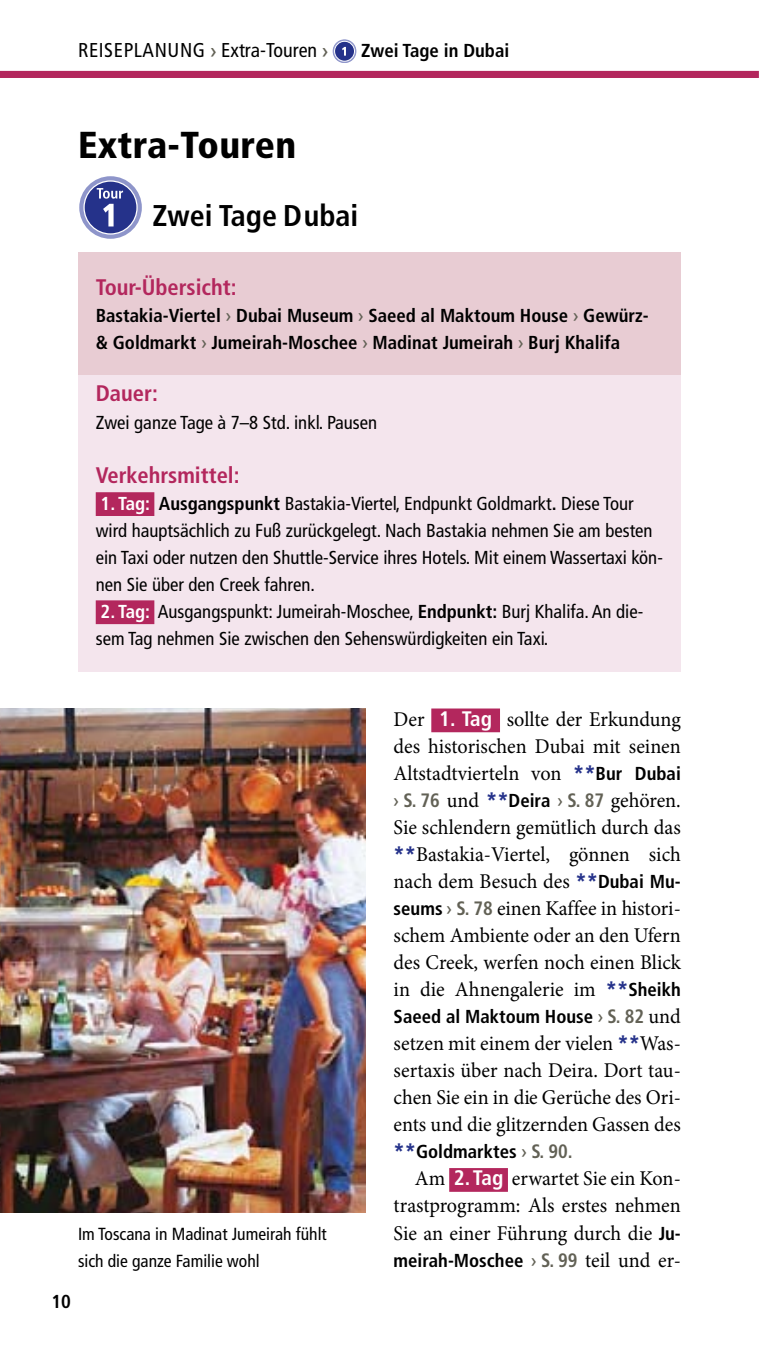
<style>
.page{position:relative;width:766px;height:1347px;background:#fff}
.page>*{position:absolute;margin:0;border:0;box-sizing:border-box;transform-origin:0 0}
.t1{font:900 condensed 37.5px "Frutiger LT Pro";letter-spacing:.01em;color:#000}
.t2{font:700 condensed 30px "Frutiger LT Pro";color:#000}
.t3{font:700 condensed 22.5px "Frutiger LT Pro";color:#b3275d}
.t4{font:21px/27px "Minion Pro";color:#000;text-align:justify;scale:.96 1}
.t5{font:condensed 20px "Frutiger LT Pro";letter-spacing:.03em;color:#000}
.t6{font:condensed 18.75px/27px "Frutiger LT Pro";color:#000}
.t7{font:700 condensed 18.75px/26.8px "Frutiger LT Pro";color:#000}
.t8{font:condensed 17.5px/27px "Frutiger LT Pro";color:#000}
.s1{font-stretch:normal;font-size:21.25px;color:#626155}
.s2{font-weight:400;font-stretch:normal;color:#626155}
.s3{font-weight:700;color:#fff}
.s4{font-weight:700}
.s5{font-family:"Frutiger LT Pro";font-weight:700;font-stretch:condensed;color:#fff}
.s6{font-family:"Frutiger LT Pro";font-weight:700;color:#25328a}
.s7{font-family:"Frutiger LT Pro";font-weight:700;font-stretch:condensed;font-size:18.75px}
.s8{font-family:"Frutiger LT Pro";font-size:18.75px;color:#626155}
.s9{font-family:"Frutiger LT Pro";font-weight:700;font-stretch:condensed;font-size:19.5px;color:#626155}
.s10{font-size:19.5px;color:#626155}
.s11{font-family:"Minion Pro";font-weight:400;font-stretch:normal;font-size:21px}
.s12{font-stretch:normal;font-size:21px;color:#25328a}
</style>
<div class="page">
<svg style="left:333px;top:40px;width:23px;height:23px"></svg>
<div style="left:333px;top:40px;width:23px;height:23px;border:1px solid #8e95ca;border-radius:50%"></div>
<div style="left:334px;top:41px;width:20px;height:20px;background:#25328a;border-radius:50%"></div>
<div style="left:334px;top:41px;width:20px;height:20px;border:1px solid #fff;border-radius:50%"></div>
<svg style="left:342px;top:47px;width:4px;height:9px"></svg>
<div style="left:431px;top:708px;width:69px;height:24px;background:#b3275d"></div>
<div style="left:449px;top:1168px;width:59px;height:23px;background:#b3275d"></div>
<svg style="left:80px;top:177px;width:60px;height:60px"></svg>
<div style="left:79px;top:176px;width:63px;height:63px;border:2px solid #8e95ca;border-radius:50%"></div>
<div style="left:84px;top:181px;width:53px;height:53px;background:#25328a;border-radius:50%"></div>
<div style="left:83px;top:180px;width:55px;height:55px;border:1px solid #fff;border-radius:50%"></div>
<svg style="left:97px;top:188px;width:26px;height:38px"></svg>
<div style="left:78px;top:252px;width:602px;height:420px;background:#f4e5ed"></div>
<div style="left:96px;top:492px;width:58px;height:24px;background:#b3275d"></div>
<div style="left:96px;top:600px;width:58px;height:24px;background:#b3275d"></div>
<div style="left:78px;top:252px;width:602px;height:122px;background:#e8ccd3"></div>
<img style="left:0;top:709px;width:365px;height:503px">
<div style="left:0;top:71px;width:758px;height:7px;background:#b3275d"></div>
<p class="t5" style="left:78px;top:38px;width:251px">REISEPLANUNG <span class="s1">›</span> Extra-Touren <span class="s1">›</span></p>
<p class="t7" style="left:361px;top:37px;width:150px">Zwei Tage in Dubai</p>
<h1 class="t1" style="left:78px;top:123px;width:220px">extra-Touren</h1>
<h2 class="t2" style="left:152px;top:198px;width:207px">Zwei Tage Dubai</h2>
<p class="t3" style="left:96px;top:274px;width:142px">Tour-Übersicht:</p>
<p class="t7" style="left:96px;top:302px;width:554px">bastakia-Viertel <span class="s2">›</span> Dubai Museum <span class="s2">›</span> saeed al Maktoum House <span class="s2">›</span> gewürz-&amp; goldmarkt <span class="s2">›</span> Jumeirah-Moschee <span class="s2">›</span> Madinat Jumeirah <span class="s2">›</span> burj Khalifa</p>
<p class="t3" style="left:96px;top:380px;width:64px">Dauer:</p>
<p class="t6" style="left:96px;top:408px;width:283px">Zwei ganze Tage à 7–8 Std. inkl. Pausen</p>
<p class="t3" style="left:96px;top:461px;width:145px">Verkehrsmittel:</p>
<p class="t6" style="left:96px;top:490px;width:568px"><span class="s3">1. Tag:</span> <span class="s4">Ausgangspunkt</span> Bastakia-Viertel, Endpunkt Goldmarkt<span class="s4">.</span> Diese Tour wird hauptsächlich zu Fuß zurückgelegt. Nach Bastakia nehmen Sie am besten ein Taxi oder nutzen den Shuttle-Service ihres Hotels. Mit einem Wassertaxi kön&shy;nen Sie über den Creek fahren.</p>
<p class="t6" style="left:96px;top:598px;width:549px"><span class="s3">2. Tag:</span> Ausgangspunkt: Jumeirah-Moschee, <span class="s4">endpunkt:</span> Burj Khalifa. An die&shy;sem Tag nehmen Sie zwischen den Sehenswürdigkeiten ein Taxi.</p>
<p class="t8" style="left:78px;top:1220px;width:250px">Im Toscana in Madinat Jumeirah fühlt sich die ganze Familie wohl</p>
<p class="t7" style="left:51px;top:1287px;width:21px">10</p>
<p class="t4" style="left:393px;top:705px;width:300px">Der <span class="s5">1. Tag</span> sollte der Erkundung des historischen Dubai mit seinen Altstadtvierteln von <span class="s6">**</span><span class="s7">bur Dubai </span><span class="s8">›</span> <span class="s9">s. 76</span> und <span class="s6">**</span><span class="s7">Deira</span> <span class="s8">›</span> <span class="s9">s. 87</span> gehören.<br>Sie schlendern gemütlich durch das <span class="s6">**</span>Bastakia-Viertel, gönnen sich nach dem Besuch des <span class="s6">**</span><span class="s7">Dubai Mu&shy;seums</span> <span class="s8">›</span> <span class="s9">s. 78</span> einen Kaffee in histori&shy;schem Ambiente oder an den Ufern des Creek, werfen noch einen Blick in die Ahnengalerie im <span class="s6">**</span><span class="s7">sheikh</span></p>
<p class="t7" style="left:393px;top:1003px;width:289px">saeed al Maktoum House <span class="s2">›</span> <span class="s10">s. 82</span> <span class="s11">und</span></p>
<p class="t4" style="left:393px;top:1030px;width:300px">setzen mit einem der vielen <span class="s6">**</span>Was&shy;sertaxis über nach Deira. Dort tau&shy;chen Sie ein in die Gerüche des Ori&shy;ents und die glitzernden Gassen des</p>
<p class="t7" style="left:393px;top:1138px;width:180px"><span class="s12">**</span>goldmarktes <span class="s2">›</span> <span class="s10">s. 90.</span></p>
<p class="t4" style="left:393px;top:1165px;width:300px;text-indent:21px">Am <span class="s5">2. Tag</span> erwartet Sie ein Kon&shy;trastprogramm: Als erstes nehmen Sie an einer Führung durch die <span class="s7">Ju-</span></p>
<p class="t7" style="left:393px;top:1246px;width:289px">meirah-Moschee <span class="s2">›</span> <span class="s10">s. 99</span> <span class="s11">teil und er-</span></p>
</div>
